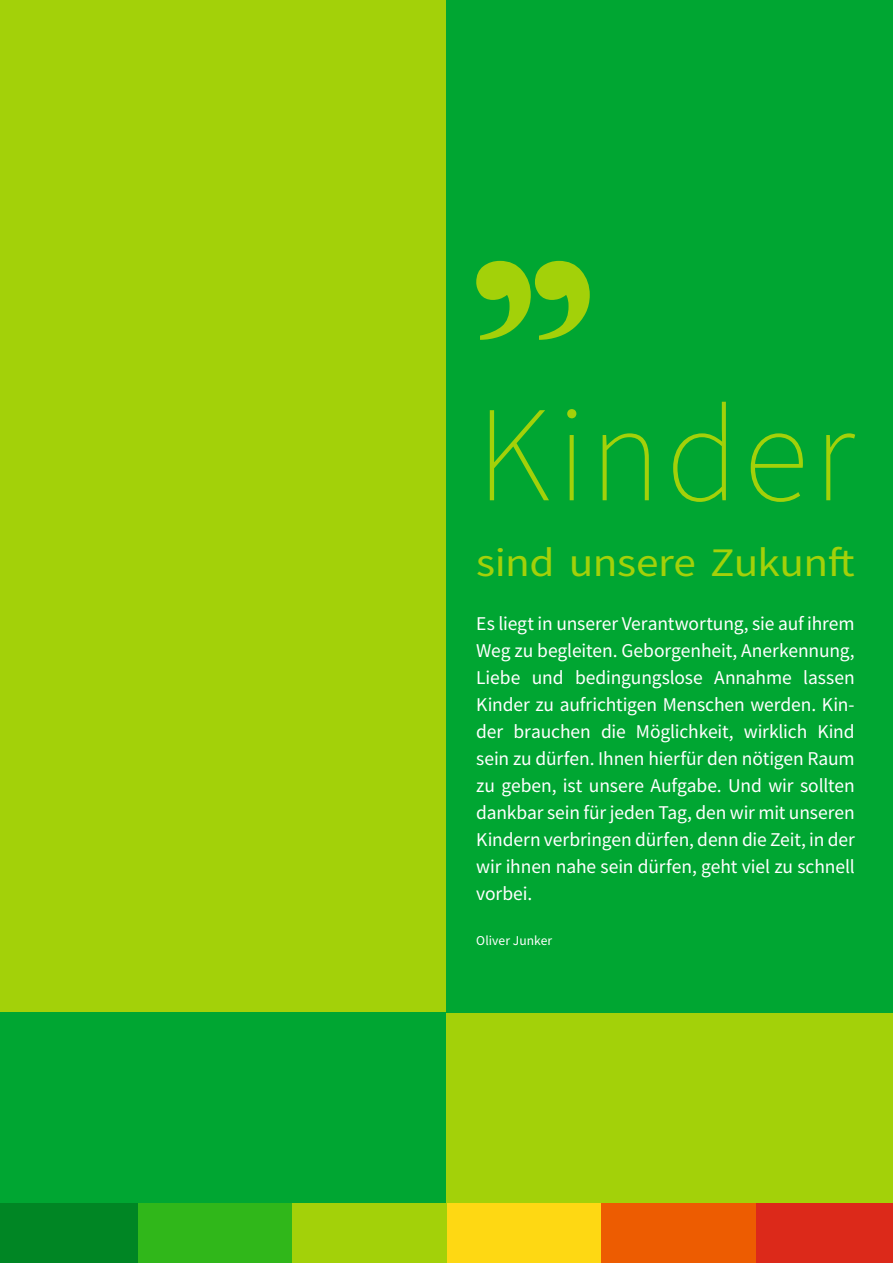
<style>
.page{position:relative;width:893px;height:1263px;background:#fff}
.page>*{position:absolute;margin:0;border:0;box-sizing:border-box;transform-origin:0 0}
.t1{font:500 420px "Big Caslon";color:#a3d109}
.t2{font:200 136.5px "Source Sans Pro";letter-spacing:.04em;color:#a3d109}
.t3{font:40.5px "Source Sans Pro";letter-spacing:-.01em;color:#a3d109;scale:1.12 1}
.t4{font:19.5px/27px "Source Sans Pro";letter-spacing:-.005em;color:#fff;text-align:justify}
.t5{font:13.5px "Source Sans Pro";letter-spacing:.005em;color:#fff}
</style>
<div class="page">
<div style="left:0;top:0;width:446px;height:1012px;background:#a3d109"></div>
<div style="left:0;top:1012px;width:446px;height:251px;background:#00a632"></div>
<div style="left:446px;top:1012px;width:447px;height:251px;background:#a3d109"></div>
<div style="left:446px;top:0;width:447px;height:1012px;background:#00a632"></div>
<div style="left:0;top:1203px;width:138px;height:60px;background:#008624"></div>
<div style="left:138px;top:1203px;width:154px;height:60px;background:#30b71a"></div>
<div style="left:292px;top:1203px;width:155px;height:60px;background:#a3d109"></div>
<div style="left:447px;top:1203px;width:154px;height:60px;background:#fed813"></div>
<div style="left:756px;top:1203px;width:137px;height:60px;background:#dc291a"></div>
<div style="left:601px;top:1203px;width:155px;height:60px;background:#ed5c01"></div>
<h1 class="t1" style="left:476px;top:-188px;width:104px">„</h1>
<h2 class="t2" style="left:476px;top:372px;width:380px">Kinder</h2>
<h3 class="t3" style="left:476px;top:537px;width:339px">sind unsere Zukunft</h3>
<p class="t4" style="left:476px;top:610px;width:380px">Es liegt in unserer Verantwortung, sie auf ihrem Weg zu begleiten. Geborgenheit, Anerkennung, Liebe und bedingungslose Annahme lassen Kinder zu aufrichtigen Menschen werden. Kin&shy;der brauchen die Möglichkeit, wirklich Kind sein zu dürfen. Ihnen hierfür den nötigen Raum zu geben, ist unsere Aufgabe. Und wir sollten dankbar sein für jeden Tag, den wir mit unseren Kindern verbringen dürfen, denn die Zeit, in der wir ihnen nahe sein dürfen, geht viel zu schnell vorbei.</p>
<p class="t5" style="left:476px;top:932px;width:78px">Oliver Junker</p>
</div>
